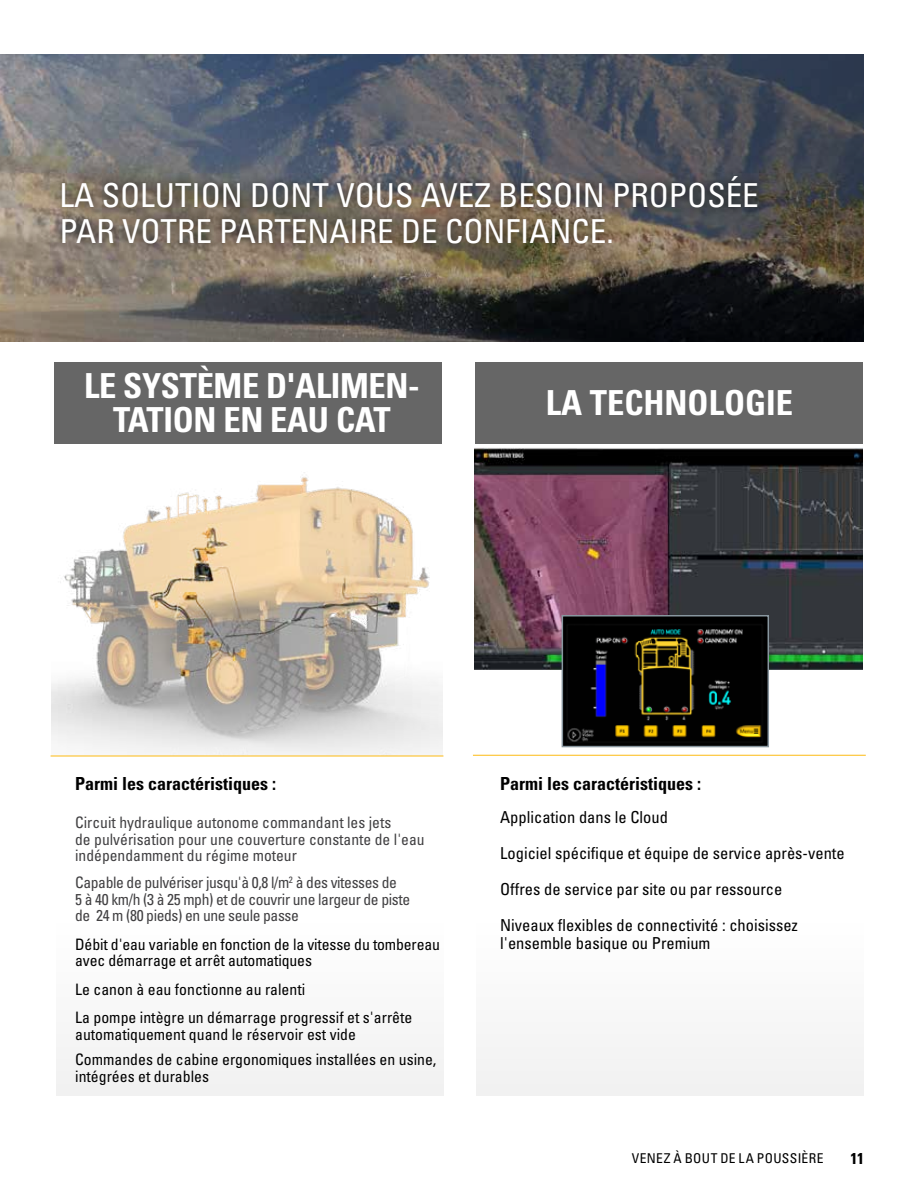
<style>
.page{position:relative;width:918px;height:1188px;background:#fff}
.page>*{position:absolute;margin:0;border:0;box-sizing:border-box;transform-origin:0 0}
.t1{font:700 condensed 34.5px/34.5px "Univers LT Std";letter-spacing:-.01em;color:#fff;text-align:center}
.t2{font:condensed 33px/36px "Univers LT Std";color:#fff}
.t3{font:700 condensed 18px "Univers LT Std";color:#000}
.t4{font:condensed 16.5px/36px "Univers LT Std";color:#000}
.t5{font:condensed 15.75px/16.5px "Univers LT Std";color:#000}
.t6{font:condensed 15.75px/16.5px "Univers LT Std";letter-spacing:-.025em;color:#414042}
.t7{font:condensed 15.75px/16.5px "Univers LT Std";color:#414042}
.t8{font:700 condensed 15.75px "Univers LT Std";color:#000}
.t9{font:condensed 13.5px "Univers LT Std";letter-spacing:.03em;color:#000}
</style>
<div class="page">
<img style="left:475px;top:448px;width:387px;height:222px">
<img style="left:51px;top:430px;width:392px;height:258px">
<div style="left:54px;top:362px;width:387px;height:82px;background:#666"></div>
<div style="left:475px;top:362px;width:388px;height:82px;background:#666"></div>
<svg style="left:0;top:54px;width:864px;height:287px;background:#565659"></svg>
<svg style="left:51px;top:688px;width:392px;height:68px"></svg>
<div style="left:57px;top:912px;width:387px;height:184px;background:#f8f8f8"></div>
<div style="left:476px;top:912px;width:388px;height:184px;background:#f8f8f8"></div>
<hr style="left:51px;top:756px;width:392px;height:1px;background:#fdba12">
<hr style="left:473px;top:755px;width:393px;height:1px;background:#fdba12">
<div style="left:52px;top:168px;width:715px;height:85px;background:#000;opacity:.75"></div>
<img style="left:565px;top:618px;width:201px;height:126px">
<div style="left:562px;top:615px;width:207px;height:132px;border:2px solid #88969f"></div>
<h2 class="t2" style="left:60px;top:177px;width:701px">LA SOLUTION DONT VOUS AVEZ BESOIN PROPOSÉE<br>PAR VOTRE PARTENAIRE DE CONFIANCE.</h2>
<h1 class="t1" style="left:84px;top:368px;width:337px">LE SYSTÈME D'ALIMEN-<br>TATION EN EAU CAT</h1>
<h1 class="t1" style="left:546px;top:386px;width:249px">LA TECHNOLOGIE</h1>
<p class="t3" style="left:75px;top:773px;width:202px">Parmi les caractéristiques :</p>
<p class="t7" style="left:75px;top:814px;width:351px">Circuit hydraulique autonome commandant les jets<br>de pulvérisation pour une couverture constante de l'eau indépendamment du régime moteur</p>
<p class="t6" style="left:75px;top:874px;width:337px">Capable de pulvériser jusqu'à 0,8 l/m<sup>2</sup> à des vitesses de<br>5 à 40 km/h (3 à 25 mph) et de couvrir une largeur de piste de 24 m (80 pieds) en une seule passe</p>
<p class="t5" style="left:75px;top:936px;width:366px">Débit d'eau variable en fonction de la vitesse du tombereau avec démarrage et arrêt automatiques</p>
<p class="t5" style="left:75px;top:975px;width:339px;line-height:28.5px">Le canon à eau fonctionne au ralenti<br>La pompe intègre un démarrage progressif et s'arrête</p>
<p class="t5" style="left:75px;top:1021px;width:363px;line-height:25.5px">automatiquement quand le réservoir est vide<br>Commandes de cabine ergonomiques installées en usine,</p>
<p class="t5" style="left:75px;top:1068px;width:135px">intégrées et durables</p>
<p class="t3" style="left:500px;top:773px;width:202px">Parmi les caractéristiques :</p>
<p class="t4" style="left:500px;top:799px;width:346px">Application dans le Cloud<br>Logiciel spécifique et équipe de service après-vente Offres de service par site ou par ressource<br>Niveaux flexibles de connectivité : choisissez</p>
<p class="t4" style="left:500px;top:925px;width:212px">l'ensemble basique ou Premium</p>
<p class="t9" style="left:632px;top:1150px;width:193px">VENEZ À BOUT DE LA POUSSIÈRE</p>
<p class="t8" style="left:850px;top:1149px;width:15px">11</p>
</div>
